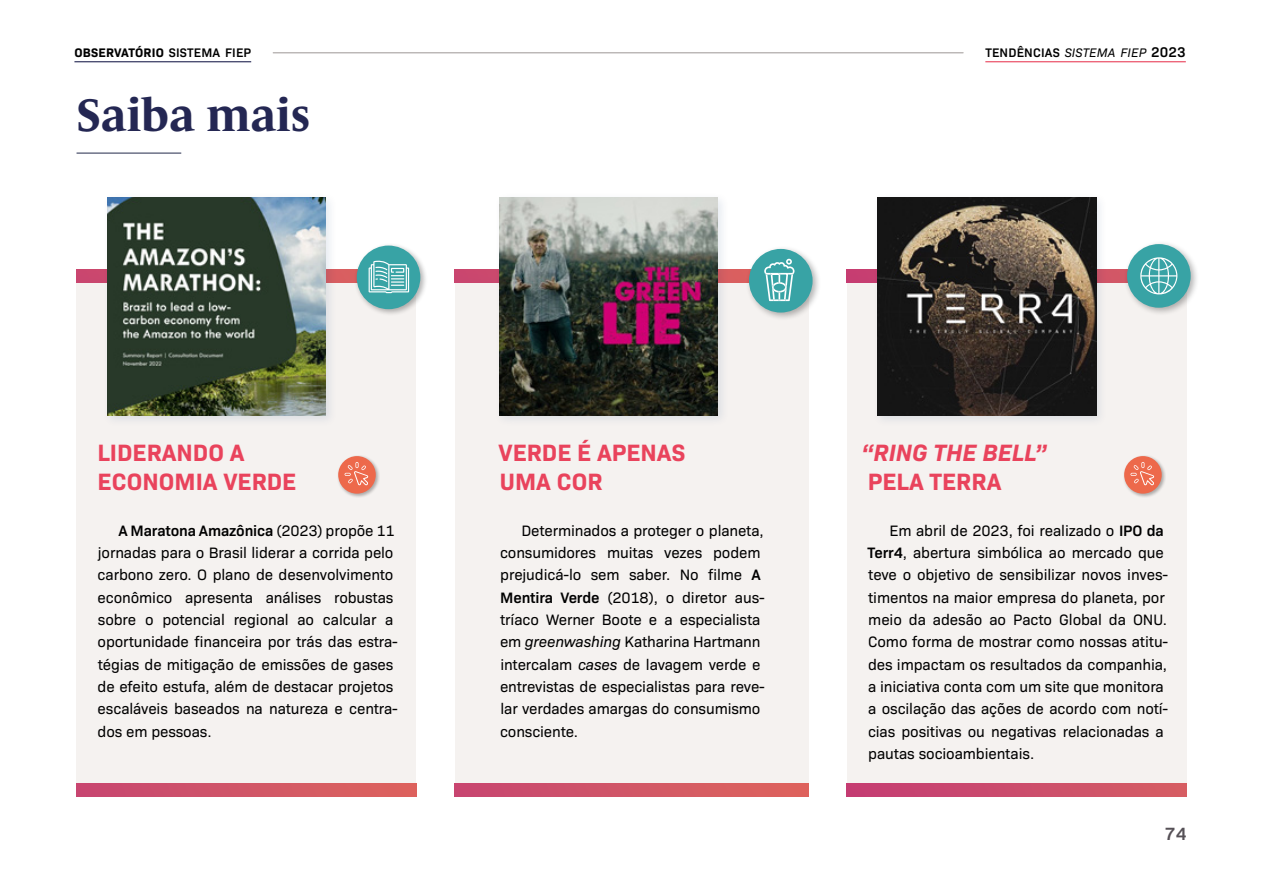
<style>
.page{position:relative;width:1263px;height:893px;background:#fff}
.page>*{position:absolute;margin:0;border:0;box-sizing:border-box;transform-origin:0 0}
.t1{font:700 46.5px "Le Monde Journal Std";color:#242753}
.t2{font:700 24px/28.8px "Bio Sans";color:#e9435c}
.t3{font:italic 700 24px "Bio Sans";color:#e9435c}
.t4{font:600 18px "Bio Sans";color:#555056}
.t5{font:15.3px/22.4px "Bio Sans";letter-spacing:-.01em;color:#000}
.t6{font:italic 12.6px "Bio Sans";letter-spacing:.015em;color:#000}
.t7{font:700 12.6px "Bio Sans";letter-spacing:.015em;color:#000}
.s1{font-weight:600}
.s2{font-weight:600;font-style:normal}
.s3{font-weight:600;font-style:normal;font-size:14.25px}
.s4{font-style:italic}
</style>
<div class="page">
<hr style="left:985px;top:61px;width:201px;height:1px;background:#e9435c">
<hr style="left:74px;top:61px;width:177px;height:1px;background:#242753">
<hr style="left:273px;top:52px;width:690px;height:1px;background:#9d9795">
<hr style="left:77px;top:152px;width:104px;height:2px;background:#1a2144">
<div style="left:77px;top:283px;width:339px;height:500px;background:#f5f2f0"></div>
<div style="left:455px;top:283px;width:353px;height:500px;background:#f5f2f0"></div>
<div style="left:847px;top:283px;width:339px;height:500px;background:#f5f2f0"></div>
<img style="left:77px;top:783px;width:339px;height:14px">
<img style="left:77px;top:269px;width:277px;height:14px">
<img style="left:455px;top:783px;width:353px;height:14px">
<img style="left:455px;top:269px;width:290px;height:14px">
<img style="left:847px;top:783px;width:339px;height:14px">
<img style="left:847px;top:269px;width:276px;height:14px">
<div style="left:872px;top:192px;width:236px;height:235px;background:#033572;opacity:.1"></div>
<img style="left:878px;top:197px;width:218px;height:219px">
<div style="left:354px;top:243px;width:74px;height:73px;background:#000;opacity:.3"></div>
<div style="left:357px;top:246px;width:63px;height:63px;background:#38a3a5;border-radius:50%"></div>
<svg style="left:369px;top:260px;width:40px;height:33px"></svg>
<div style="left:1123px;top:455px;width:43px;height:43px;background:#000;opacity:.3"></div>
<div style="left:1124px;top:456px;width:38px;height:38px;background:#ed694b;border-radius:50%"></div>
<svg style="left:1130px;top:462px;width:24px;height:23px"></svg>
<div style="left:337px;top:455px;width:43px;height:43px;background:#000;opacity:.3"></div>
<div style="left:338px;top:456px;width:38px;height:38px;background:#ed694b;border-radius:50%"></div>
<svg style="left:345px;top:462px;width:23px;height:23px"></svg>
<div style="left:745px;top:246px;width:76px;height:75px;background:#000;opacity:.3"></div>
<div style="left:749px;top:249px;width:63px;height:64px;background:#38a3a5;border-radius:50%"></div>
<svg style="left:764px;top:259px;width:30px;height:42px"></svg>
<div style="left:1123px;top:241px;width:76px;height:75px;background:#000;opacity:.3"></div>
<div style="left:1127px;top:244px;width:64px;height:64px;background:#38a3a5;border-radius:50%"></div>
<svg style="left:1140px;top:257px;width:37px;height:37px"></svg>
<div style="left:102px;top:192px;width:235px;height:235px;background:#033572;opacity:.1"></div>
<img style="left:108px;top:197px;width:218px;height:219px">
<div style="left:494px;top:192px;width:235px;height:235px;background:#033572;opacity:.1"></div>
<img style="left:500px;top:197px;width:218px;height:219px">
<p class="t7" style="left:74px;top:43px;width:178px">OBSERVATÓRIO <span class="s1">SISTEMA FIEP</span></p>
<p class="t6" style="left:985px;top:44px;width:202px"><span class="s2">TENDÊNCIAS</span> SISTEMA FIEP <span class="s3">2023</span></p>
<h1 class="t1" style="left:77px;top:89px;width:235px">Saiba mais</h1>
<h2 class="t2" style="left:98px;top:436px;width:200px">LIDERANDO A<br>ECONOMIA VERDE</h2>
<h2 class="t2" style="left:498px;top:436px;width:188px">VERDE É APENAS<br>UMA COR</h2>
<h2 class="t3" style="left:861px;top:434px;width:187px">“RING THE BELL”</h2>
<h2 class="t2" style="left:868px;top:465px;width:135px">PELA TERRA</h2>
<p class="t5" style="left:98px;top:518px;width:302px;text-indent:21px"><span class="s1">A Maratona Amazônica</span> (2023) propõe 11 jornadas para o Brasil liderar a corrida pelo carbono zero. O plano de desenvolvimento econômico apresenta análises robustas sobre o potencial regional ao calcular a oportunidade financeira por trás das estra&shy;tégias de mitigação de emissões de gases de efeito estufa, além de destacar projetos escaláveis baseados na natureza e centra&shy;dos em pessoas.</p>
<p class="t5" style="left:500px;top:518px;width:266px;text-indent:21px">Determinados a proteger o planeta, consumidores muitas vezes podem prejudicá-lo sem saber. No filme <span class="s1">A Mentira Verde</span> (2018), o diretor aus&shy;tríaco Werner Boote e a especialista em <span class="s4">greenwashing</span> Katharina Hartmann intercalam <span class="s4">cases</span> de lavagem verde e entrevistas de especialistas para reve&shy;lar verdades amargas do consumismo consciente.</p>
<p class="t5" style="left:868px;top:518px;width:302px;text-indent:22px">Em abril de 2023, foi realizado o <span class="s1">IPO da Terr4</span>, abertura simbólica ao mercado que teve o objetivo de sensibilizar novos inves&shy;timentos na maior empresa do planeta, por meio da adesão ao Pacto Global da ONU.<br>Como forma de mostrar como nossas atitu&shy;des impactam os resultados da companhia, a iniciativa conta com um site que monitora a oscilação das ações de acordo com notí&shy;cias positivas ou negativas relacionadas a pautas socioambientais.</p>
<p class="t4" style="left:1165px;top:820px;width:23px">74</p>
</div>
